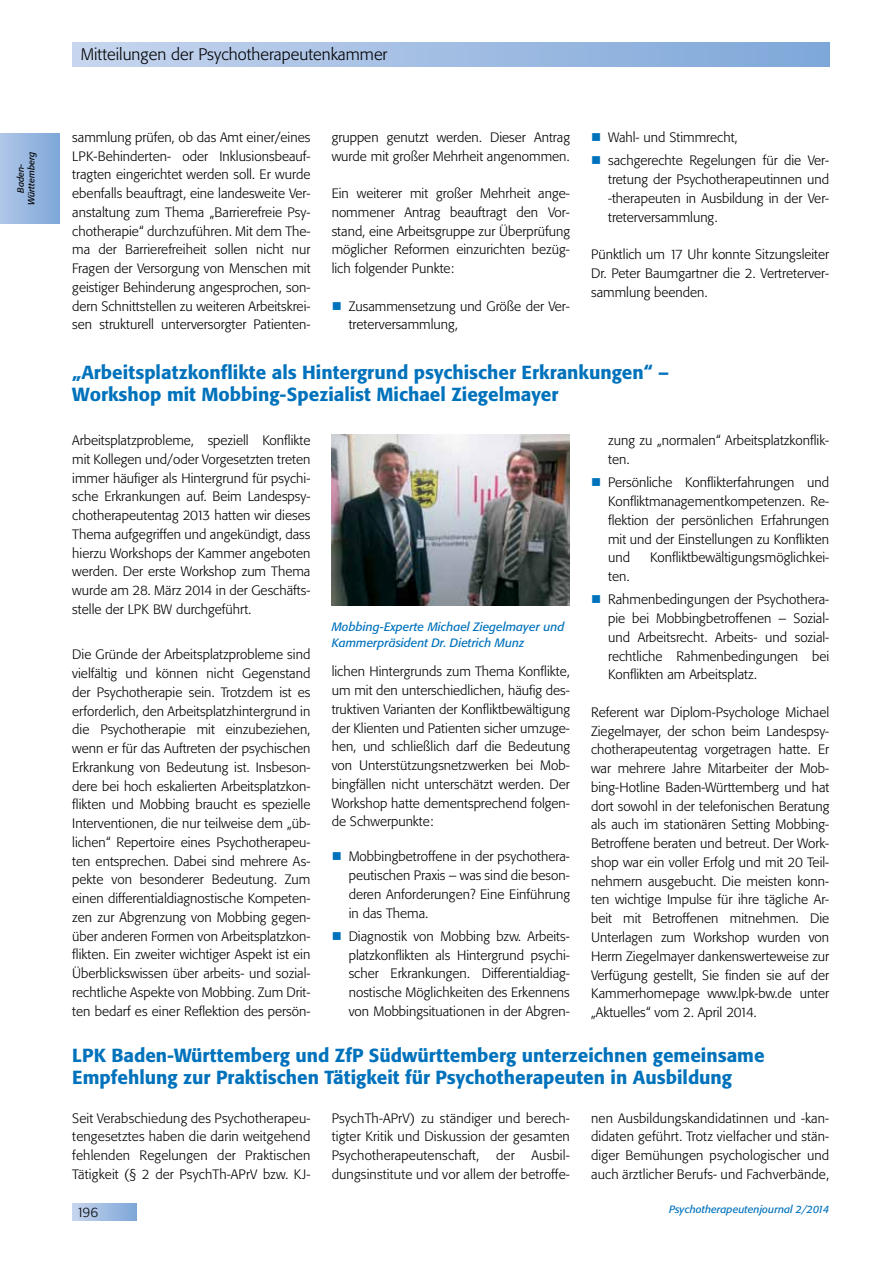
<style>
.page{position:relative;width:893px;height:1263px;background:#fff}
.page>*{position:absolute;margin:0;border:0;box-sizing:border-box;transform-origin:0 0}
.t1{font:500 18.75px/21.8px "Tn T Form BSK";color:#0072bc}
.t2{font:300 16.5px "Tn T Form BSK";color:#000}
.t3{font:300 13.5px/18.8px "Tn T Form BSK";color:#000;text-align:justify}
.t4{font:italic 12px/16.5px "Tn T Form BSK";color:#0072bc}
.t5{font:italic 10.5px "Tn T Form BSK";color:#0072bc}
.t6{font:italic 9px/10.8px "Tn T Form BSK";color:#000;text-align:center}
</style>
<div class="page">
<div style="left:72px;top:43px;width:757px;height:24px;background:linear-gradient(to right,#c7d5ee,#7ea7d8)"></div>
<div style="left:72px;top:1203px;width:64px;height:17px;background:linear-gradient(to right,#c7d5ee,#80a8d9)"></div>
<div style="left:0;top:133px;width:60px;height:91px;background:linear-gradient(to right,#b0c6e7,#7fa8d9)"></div>
<img style="left:332px;top:434px;width:238px;height:172px">
<p class="t6" style="left:15px;top:205px;width:55px;rotate:-90deg">Baden-<br>Württemberg</p>
<p class="t2" style="left:81px;top:44px;width:308px">Mitteilungen der Psychotherapeutenkammer</p>
<p class="t3" style="left:72px;top:128px;width:240px">sammlung prüfen, ob das Amt einer/eines LPK-Behinderten- oder Inklusionsbeauf&shy;tragten eingerichtet werden soll. Er wurde ebenfalls beauftragt, eine landesweite Ver&shy;anstaltung zum Thema „Barrierefreie Psy&shy;chotherapie“ durchzuführen. Mit dem The&shy;ma der Barrierefreiheit sollen nicht nur Fragen der Versorgung von Menschen mit geistiger Behinderung angesprochen, son&shy;dern Schnittstellen zu weiteren Arbeitskrei&shy;sen strukturell unterversorgter Patienten-</p>
<p class="t3" style="left:332px;top:128px;width:240px">gruppen genutzt werden. Dieser Antrag wurde mit großer Mehrheit angenommen.</p>
<p class="t3" style="left:332px;top:184px;width:240px">Ein weiterer mit großer Mehrheit ange&shy;nommener Antrag beauftragt den Vor&shy;stand, eine Arbeitsgruppe zur Überprüfung möglicher Reformen einzurichten bezüg&shy;lich folgender Punkte:</p>
<p class="t3" style="left:349px;top:297px;width:223px">Zusammensetzung und Größe der Ver&shy;treterversammlung,</p>
<p class="t3" style="left:608px;top:126px;width:223px;line-height:23.4px">Wahl- und Stimmrecht,<br>sachgerechte Regelungen für die Ver-</p>
<p class="t3" style="left:608px;top:170px;width:223px">tretung der Psychotherapeutinnen und -therapeuten in Ausbildung in der Ver&shy;treterversammlung.</p>
<p class="t3" style="left:591px;top:245px;width:240px">Pünktlich um 17 Uhr konnte Sitzungsleiter Dr. Peter Baumgartner die 2. Vertreterver&shy;sammlung beenden.</p>
<h1 class="t1" style="left:72px;top:361px;width:598px">„Arbeitsplatzkonflikte als Hintergrund psychischer Erkrankungen“ –<br>Workshop mit Mobbing-Spezialist Michael Ziegelmayer</h1>
<p class="t3" style="left:72px;top:431px;width:240px">Arbeitsplatzprobleme, speziell Konflikte mit Kollegen und/oder Vorgesetzten treten immer häufiger als Hintergrund für psychi&shy;sche Erkrankungen auf. Beim Landespsy&shy;chotherapeutentag 2013 hatten wir dieses Thema aufgegriffen und angekündigt, dass hierzu Workshops der Kammer angeboten werden. Der erste Workshop zum Thema wurde am 28. März 2014 in der Geschäfts&shy;stelle der LPK BW durchgeführt.</p>
<p class="t3" style="left:72px;top:645px;width:240px">Die Gründe der Arbeitsplatzprobleme sind vielfältig und können nicht Gegenstand der Psychotherapie sein. Trotzdem ist es erforderlich, den Arbeitsplatzhintergrund in die Psychotherapie mit einzubeziehen, wenn er für das Auftreten der psychischen Erkrankung von Bedeutung ist. Insbeson&shy;dere bei hoch eskalierten Arbeitsplatzkon&shy;flikten und Mobbing braucht es spezielle Interventionen, die nur teilweise dem „üb&shy;lichen“ Repertoire eines Psychotherapeu&shy;ten entsprechen. Dabei sind mehrere As&shy;pekte von besonderer Bedeutung. Zum einen differentialdiagnostische Kompeten&shy;zen zur Abgrenzung von Mobbing gegen&shy;über anderen Formen von Arbeitsplatzkon&shy;flikten. Ein zweiter wichtiger Aspekt ist ein Überblickswissen über arbeits- und sozial&shy;rechtliche Aspekte von Mobbing. Zum Drit&shy;ten bedarf es einer Reflektion des persön-</p>
<p class="t3" style="left:608px;top:431px;width:223px">zung zu „normalen“ Arbeitsplatzkonflik&shy;ten.</p>
<p class="t3" style="left:608px;top:473px;width:223px">Persönliche Konflikterfahrungen und Konfliktmanagementkompetenzen. Re&shy;flektion der persönlichen Erfahrungen mit und der Einstellungen zu Konflikten und</p>
<p class="t3" style="left:650px;top:548px;width:181px">Konfliktbewältigungsmöglichkei-</p>
<p class="t3" style="left:608px;top:565px;width:223px;line-height:23.4px">ten.<br>Rahmenbedingungen der Psychothera-</p>
<p class="t3" style="left:608px;top:609px;width:223px">pie bei Mobbingbetroffenen – Sozial&shy;und Arbeitsrecht. Arbeits- und sozial&shy;rechtliche Rahmenbedingungen bei Konflikten am Arbeitsplatz.</p>
<p class="t3" style="left:591px;top:703px;width:240px">Referent war Diplom-Psychologe Michael Ziegelmayer, der schon beim Landespsy&shy;chotherapeutentag vorgetragen hatte. Er war mehrere Jahre Mitarbeiter der Mob&shy;bing-Hotline Baden-Württemberg und hat dort sowohl in der telefonischen Beratung als auch im stationären Setting Mobbing-Betroffene beraten und betreut. Der Work&shy;shop war ein voller Erfolg und mit 20 Teil&shy;nehmern ausgebucht. Die meisten konn&shy;ten wichtige Impulse für ihre tägliche Ar&shy;beit mit Betroffenen mitnehmen. Die Unterlagen zum Workshop wurden von Herrn Ziegelmayer dankenswerteweise zur Verfügung gestellt, Sie finden sie auf der Kammerhomepage www.lpk-bw.de unter „Aktuelles“ vom 2. April 2014.</p>
<p class="t4" style="left:332px;top:618px;width:234px">Mobbing-Experte Michael Ziegelmayer und<br>Kammerpräsident Dr. Dietrich Munz</p>
<p class="t3" style="left:332px;top:662px;width:240px">lichen Hintergrunds zum Thema Konflikte, um mit den unterschiedlichen, häufig des&shy;truktiven Varianten der Konfliktbewältigung der Klienten und Patienten sicher umzuge&shy;hen, und schließlich darf die Bedeutung von Unterstützungsnetzwerken bei Mob&shy;bingfällen nicht unterschätzt werden. Der Workshop hatte dementsprechend folgen&shy;de Schwerpunkte:</p>
<p class="t3" style="left:349px;top:847px;width:223px">Mobbingbetroffene in der psychothera&shy;peutischen Praxis – was sind die beson&shy;deren Anforderungen? Eine Einführung in das Thema.</p>
<p class="t3" style="left:349px;top:927px;width:223px">Diagnostik von Mobbing bzw. Arbeits&shy;platzkonflikten als Hintergrund psychi&shy;scher Erkrankungen. Differentialdiag&shy;nostische Möglichkeiten des Erkennens von Mobbingsituationen in der Abgren-</p>
<h1 class="t1" style="left:72px;top:1044px;width:694px">LPK Baden-Württemberg und ZfP Südwürttemberg unterzeichnen gemeinsame<br>Empfehlung zur Praktischen Tätigkeit für Psychotherapeuten in Ausbildung</h1>
<p class="t3" style="left:72px;top:1108px;width:240px">Seit Verabschiedung des Psychotherapeu&shy;tengesetztes haben die darin weitgehend fehlenden Regelungen der Praktischen Tätigkeit (§ 2 der PsychTh-APrV bzw. KJ-</p>
<p class="t3" style="left:332px;top:1108px;width:240px">PsychTh-APrV) zu ständiger und berech&shy;tigter Kritik und Diskussion der gesamten Psychotherapeutenschaft, der Ausbil&shy;dungsinstitute und vor allem der betroffe-</p>
<p class="t3" style="left:591px;top:1108px;width:240px">nen Ausbildungskandidatinnen und -kan&shy;didaten geführt. Trotz vielfacher und stän&shy;diger Bemühungen psychologischer und auch ärztlicher Berufs- und Fachverbände,</p>
<p class="t3" style="left:77px;top:1202px;width:23px">196</p>
<p class="t5" style="left:669px;top:1203px;width:162px">Psychotherapeutenjournal 2/2014</p>
</div>
